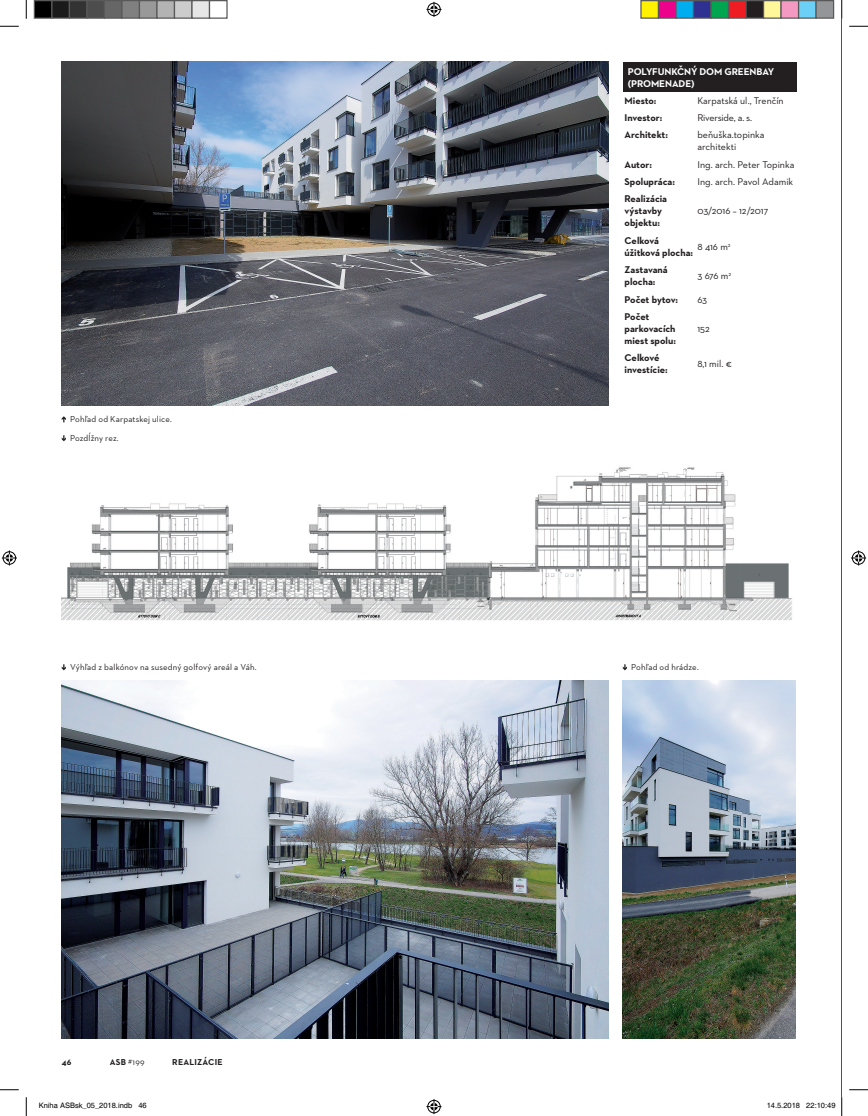
<style>
.page{position:relative;width:868px;height:1116px;background:#fff}
.page>*{position:absolute;margin:0;border:0;box-sizing:border-box;transform-origin:0 0}
.t1{font:700 10px/12px "Neutraface 2 Text";color:#231f20}
.t2{font:10px/12px "Neutraface 2 Text";color:#231f20}
.t3{font:700 10px/12px "Neutraface 2 Text";letter-spacing:-.01em;color:#fff}
.t4{font:10px "Neutraface 2 Text";letter-spacing:-.02em;color:#231f20}
.t5{font:8.75px/19px "Neutraface 2 Text";letter-spacing:.02em;color:#231f20}
.t6{font:700 8.75px "Neutraface 2 Text";letter-spacing:.025em;color:#231f20}
.t7{font:7.5px "Helvetica";color:#000}
.s1{font-weight:700}
</style>
<div class="page">
<svg style="left:62px;top:664px;width:4px;height:6px"></svg>
<svg style="left:622px;top:664px;width:5px;height:6px"></svg>
<div style="left:622px;top:62px;width:174px;height:29px;background:#231f20"></div>
<img style="left:62px;top:680px;width:546px;height:358px">
<img style="left:622px;top:680px;width:173px;height:358px">
<img style="left:62px;top:441px;width:730px;height:180px">
<img style="left:62px;top:62px;width:546px;height:343px">
<svg style="left:62px;top:416px;width:4px;height:6px"></svg>
<svg style="left:62px;top:435px;width:4px;height:6px"></svg>
<hr style="left:841px;top:16px;width:1px;height:1084px;background:#231f20">
<svg style="left:0;top:25px;width:19px;height:2px"></svg>
<svg style="left:849px;top:25px;width:18px;height:2px"></svg>
<svg style="left:0;top:1089px;width:19px;height:1px"></svg>
<svg style="left:849px;top:1089px;width:18px;height:1px"></svg>
<svg style="left:25px;top:0;width:2px;height:19px"></svg>
<svg style="left:25px;top:1097px;width:2px;height:18px"></svg>
<svg style="left:841px;top:0;width:1px;height:19px"></svg>
<svg style="left:426px;top:2px;width:15px;height:15px"></svg>
<svg style="left:426px;top:1099px;width:15px;height:15px"></svg>
<svg style="left:2px;top:550px;width:15px;height:15px"></svg>
<svg style="left:851px;top:550px;width:15px;height:15px"></svg>
<div style="left:34px;top:1px;width:18px;height:17px;background:#000"></div>
<div style="left:34px;top:0;width:18px;height:19px;border:1px solid #595959"></div>
<div style="left:52px;top:1px;width:17px;height:17px;background:#1a1a1a"></div>
<div style="left:51px;top:0;width:19px;height:19px;border:1px solid #595959"></div>
<div style="left:69px;top:1px;width:18px;height:17px;background:#333"></div>
<div style="left:69px;top:0;width:19px;height:19px;border:1px solid #595959"></div>
<div style="left:87px;top:1px;width:17px;height:17px;background:#4d4d4d"></div>
<div style="left:86px;top:0;width:19px;height:19px;border:1px solid #595959"></div>
<div style="left:104px;top:1px;width:18px;height:17px;background:#666"></div>
<div style="left:104px;top:0;width:18px;height:19px;border:1px solid #595959"></div>
<div style="left:122px;top:1px;width:17px;height:17px;background:#808080"></div>
<div style="left:121px;top:0;width:19px;height:19px;border:1px solid #595959"></div>
<div style="left:139px;top:1px;width:18px;height:17px;background:#999"></div>
<div style="left:139px;top:0;width:19px;height:19px;border:1px solid #595959"></div>
<div style="left:157px;top:1px;width:17px;height:17px;background:#b3b3b3"></div>
<div style="left:156px;top:0;width:19px;height:19px;border:1px solid #595959"></div>
<div style="left:174px;top:1px;width:18px;height:17px;background:#ccc"></div>
<div style="left:174px;top:0;width:18px;height:19px;border:1px solid #595959"></div>
<div style="left:192px;top:1px;width:17px;height:17px;background:#e6e6e6"></div>
<div style="left:191px;top:0;width:19px;height:19px;border:1px solid #595959"></div>
<div style="left:209px;top:0;width:19px;height:19px;border:1px solid #595959"></div>
<div style="left:641px;top:1px;width:17px;height:17px;background:#fff101"></div>
<div style="left:640px;top:0;width:19px;height:19px;border:1px solid #595959"></div>
<div style="left:658px;top:1px;width:18px;height:17px;background:#ed028c"></div>
<div style="left:657px;top:0;width:19px;height:19px;border:1px solid #595959"></div>
<div style="left:676px;top:1px;width:17px;height:17px;background:#00aeef"></div>
<div style="left:675px;top:0;width:19px;height:19px;border:1px solid #595959"></div>
<div style="left:693px;top:1px;width:18px;height:17px;background:#2e3092"></div>
<div style="left:692px;top:0;width:19px;height:19px;border:1px solid #595959"></div>
<div style="left:711px;top:1px;width:17px;height:17px;background:#00a54f"></div>
<div style="left:710px;top:0;width:19px;height:19px;border:1px solid #595959"></div>
<div style="left:728px;top:1px;width:18px;height:17px;background:#ee1d23"></div>
<div style="left:727px;top:0;width:19px;height:19px;border:1px solid #595959"></div>
<div style="left:746px;top:1px;width:17px;height:17px;background:#231f20"></div>
<div style="left:745px;top:0;width:19px;height:19px;border:1px solid #595959"></div>
<div style="left:763px;top:1px;width:18px;height:17px;background:#fff79a"></div>
<div style="left:762px;top:0;width:19px;height:19px;border:1px solid #595959"></div>
<div style="left:781px;top:1px;width:17px;height:17px;background:#f499c2"></div>
<div style="left:780px;top:0;width:19px;height:19px;border:1px solid #595959"></div>
<div style="left:798px;top:1px;width:18px;height:17px;background:#6bcff6"></div>
<div style="left:797px;top:0;width:19px;height:19px;border:1px solid #595959"></div>
<div style="left:816px;top:1px;width:17px;height:17px;background:#939598"></div>
<div style="left:815px;top:0;width:19px;height:19px;border:1px solid #595959"></div>
<svg style="left:841px;top:1097px;width:1px;height:18px"></svg>
<p class="t3" style="left:627px;top:65px;width:148px">POLYFUNKČNÝ DOM GREENBAY (PROMENADE)</p>
<p class="t1" style="left:624px;top:94px;width:33px">Miesto:</p>
<p class="t2" style="left:697px;top:94px;width:88px">Karpatská ul., Trenčín</p>
<p class="t1" style="left:624px;top:111px;width:39px">Investor:</p>
<p class="t4" style="left:697px;top:111px;width:56px">Riverside, a. s.</p>
<p class="t1" style="left:624px;top:129px;width:45px">Architekt:</p>
<p class="t2" style="left:697px;top:129px;width:69px">beňuška.topinka architekti</p>
<p class="t1" style="left:624px;top:158px;width:29px">Autor:</p>
<p class="t2" style="left:697px;top:158px;width:98px">Ing. arch. Peter Topinka</p>
<p class="t1" style="left:624px;top:176px;width:52px">Spolupráca:</p>
<p class="t2" style="left:697px;top:175px;width:97px">Ing. arch. Pavol Adamik</p>
<p class="t1" style="left:624px;top:193px;width:44px">Realizácia výstavby objektu:</p>
<p class="t2" style="left:697px;top:205px;width:72px">03/2016 – 12/2017</p>
<p class="t1" style="left:624px;top:234px;width:70px">Celková úžitková plocha:</p>
<p class="t2" style="left:697px;top:240px;width:35px">8 416 m<sup>2</sup></p>
<p class="t1" style="left:624px;top:264px;width:45px">Zastavaná plocha:</p>
<p class="t2" style="left:697px;top:270px;width:35px">3 676 m<sup>2</sup></p>
<p class="t1" style="left:624px;top:293px;width:55px">Počet bytov:</p>
<p class="t2" style="left:697px;top:293px;width:11px">63</p>
<p class="t1" style="left:624px;top:310px;width:53px">Počet parkovacích miest spolu:</p>
<p class="t2" style="left:697px;top:322px;width:14px">152</p>
<p class="t5" style="left:70px;top:410px;width:103px">Pohľad od Karpatskej ulice.<br>Pozdĺžny rez.</p>
<p class="t1" style="left:624px;top:352px;width:45px">Celkové investície:</p>
<p class="t2" style="left:697px;top:358px;width:36px">8,1 mil. €</p>
<p class="t5" style="left:70px;top:658px;width:188px">Výhľad z balkónov na susedný golfový areál a Váh.</p>
<p class="t5" style="left:631px;top:658px;width:69px">Pohľad od hrádze.</p>
<p class="t6" style="left:62px;top:1056px;width:11px">46</p>
<p class="t5" style="left:110px;top:1052px;width:36px"><span class="s1">ASB</span> #199</p>
<p class="t6" style="left:172px;top:1056px;width:52px">realizácie</p>
<p class="t7" style="left:39px;top:1101px;width:109px">Kniha ASBsk_05_2018.indb 46</p>
<p class="t7" style="left:766px;top:1101px;width:70px">14.5.2018 22:10:49</p>
</div>
